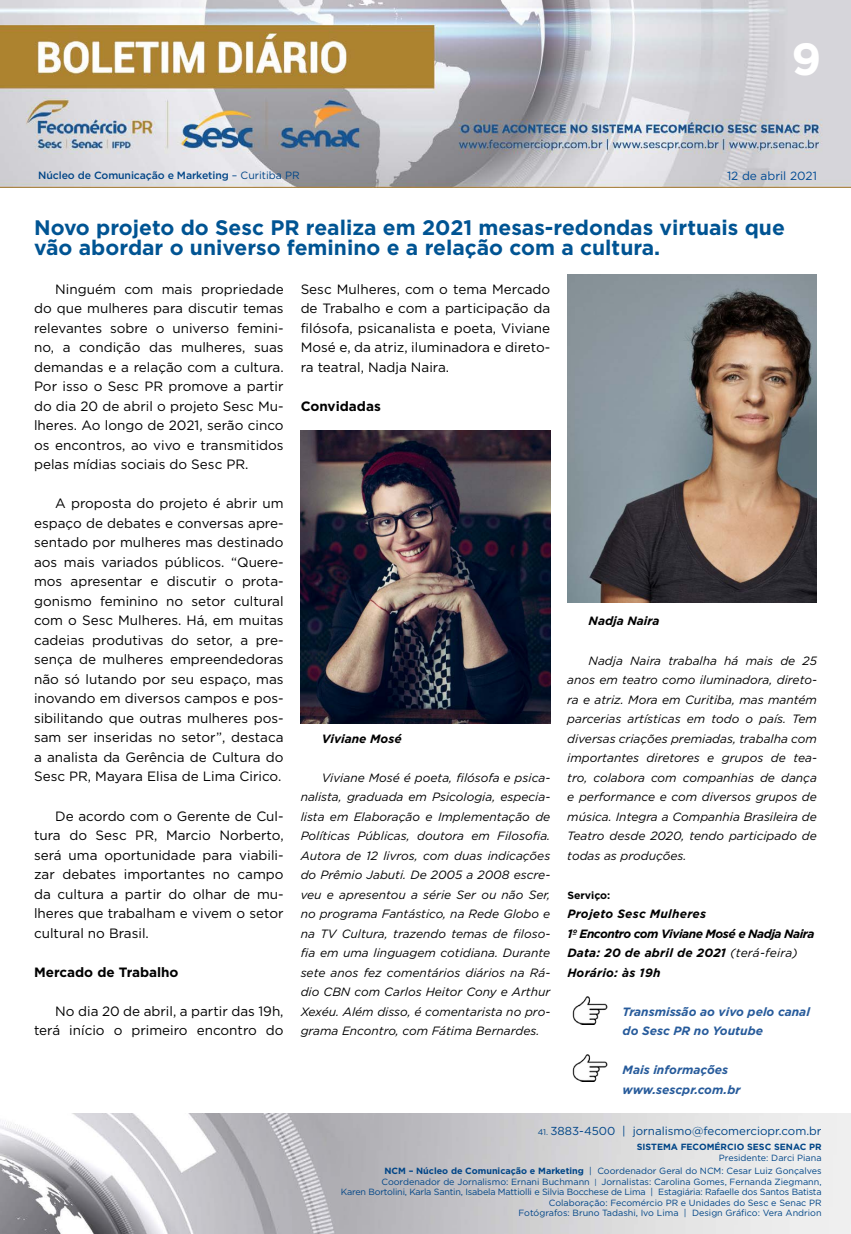
<style>
.page{position:relative;width:851px;height:1234px;background:#fff}
.page>*{position:absolute;margin:0;border:0;box-sizing:border-box;transform-origin:0 0}
.t1{font:700 45px "Gotham";color:#fff}
.t2{font:700 21px/19.5px "Gotham";color:#005493}
.t3{font:13.5px/19.5px "Gotham";color:#000;text-align:justify}
.t4{font:700 13.5px "Gotham";color:#000}
.t5{font:italic 12px/19.5px "Gotham";color:#000;text-align:justify}
.t6{font:italic 700 12px/19.5px "Gotham";color:#000}
.t7{font:italic 700 12px/19.5px "Gotham";color:#275b9b}
.t8{font:11.85px "Gotham";color:#004a93}
.t9{font:11.55px "Gotham";color:#004587}
.t10{font:500 10.5px "Gotham";letter-spacing:-.01em;color:#004587}
.t11{font:700 10.5px "Gotham";color:#000}
.t12{font:9px/10.5px "Gotham";color:#004587;text-align:right}
.t13{font:700 9px "Gotham";color:#004587}
.s1{font-weight:400}
.s2{font-size:8.25px}
.s3{font-weight:700}
.s4{font-size:7.65px}
</style>
<div class="page">
<img style="left:0;top:0;width:850px;height:188px">
<img style="left:0;top:1113px;width:850px;height:120px">
<img style="left:572px;top:996px;width:36px;height:28px">
<img style="left:572px;top:1054px;width:36px;height:27px">
<img style="left:300px;top:430px;width:250px;height:293px">
<img style="left:567px;top:274px;width:249px;height:328px">
<h1 class="t1" style="left:791px;top:29px;width:31px">9</h1>
<p class="t10" style="left:38px;top:168px;width:263px">Núcleo de Comunicação e Marketing <span class="s1">– Curitiba PR</span></p>
<p class="t8" style="left:727px;top:168px;width:91px">12 de abril 2021</p>
<h2 class="t2" style="left:34px;top:218px;width:752px">Novo projeto do Sesc PR realiza em 2021 mesas-redondas virtuais que vão abordar o universo feminino e a relação com a cultura.</h2>
<p class="t3" style="left:300px;top:279px;width:251px">Sesc Mulheres, com o tema Mercado de Trabalho e com a participação da filósofa, psicanalista e poeta, Viviane Mosé e, da atriz, iluminadora e direto&shy;ra teatral, Nadja Naira.</p>
<p class="t4" style="left:300px;top:397px;width:82px">Convidadas</p>
<p class="t3" style="left:34px;top:279px;width:251px;text-indent:21px">Ninguém com mais propriedade do que mulheres para discutir temas relevantes sobre o universo femini&shy;no, a condição das mulheres, suas demandas e a relação com a cultura.<br>Por isso o Sesc PR promove a partir do dia 20 de abril o projeto Sesc Mu&shy;lheres. Ao longo de 2021, serão cinco os encontros, ao vivo e transmitidos pelas mídias sociais do Sesc PR.</p>
<p class="t3" style="left:34px;top:493px;width:251px;text-indent:21px">A proposta do projeto é abrir um espaço de debates e conversas apre&shy;sentado por mulheres mas destinado aos mais variados públicos. “Quere&shy;mos apresentar e discutir o prota&shy;gonismo feminino no setor cultural com o Sesc Mulheres. Há, em muitas cadeias produtivas do setor, a pre&shy;sença de mulheres empreendedoras não só lutando por seu espaço, mas inovando em diversos campos e pos&shy;sibilitando que outras mulheres pos&shy;sam ser inseridas no setor”, destaca a analista da Gerência de Cultura do Sesc PR, Mayara Elisa de Lima Cirico.</p>
<p class="t3" style="left:34px;top:805px;width:251px;text-indent:21px">De acordo com o Gerente de Cul&shy;tura do Sesc PR, Marcio Norberto, será uma oportunidade para viabili&shy;zar debates importantes no campo da cultura a partir do olhar de mu&shy;lheres que trabalham e vivem o setor cultural no Brasil.</p>
<p class="t4" style="left:34px;top:962px;width:146px">Mercado de Trabalho</p>
<p class="t3" style="left:34px;top:1000px;width:251px;text-align:right">No dia 20 de abril, a partir das 19h, terá início o primeiro encontro do</p>
<p class="t6" style="left:588px;top:611px;width:72px">Nadja Naira</p>
<p class="t5" style="left:567px;top:650px;width:251px;text-indent:21px">Nadja Naira trabalha há mais de 25 anos em teatro como iluminadora, direto&shy;ra e atriz. Mora em Curitiba, mas mantém parcerias artísticas em todo o país. Tem diversas criações premiadas, trabalha com importantes diretores e grupos de tea&shy;tro, colabora com companhias de dança e performance e com diversos grupos de música. Integra a Companhia Brasileira de Teatro desde 2020, tendo participado de todas as produções.</p>
<p class="t11" style="left:567px;top:887px;width:44px">Serviço:</p>
<p class="t6" style="left:567px;top:903px;width:248px">Projeto Sesc Mulheres<br>1º Encontro com Viviane Mosé e Nadja Naira<br>Data: 20 de abril de 2021 <span class="s1">(terá-feira)<br></span>Horário: às 19h</p>
<p class="t7" style="left:622px;top:1001px;width:189px">Transmissão ao vivo pelo canal do Sesc PR no Youtube</p>
<p class="t7" style="left:622px;top:1059px;width:119px">Mais informações www.sescpr.com.br</p>
<p class="t6" style="left:322px;top:728px;width:81px">Viviane Mosé</p>
<p class="t5" style="left:300px;top:767px;width:251px;text-indent:21px">Viviane Mosé é poeta, filósofa e psica&shy;nalista, graduada em Psicologia, especia&shy;lista em Elaboração e Implementação de Políticas Públicas, doutora em Filosofia.<br>Autora de 12 livros, com duas indicações do Prêmio Jabuti. De 2005 a 2008 escre&shy;veu e apresentou a série Ser ou não Ser, no programa Fantástico, na Rede Globo e na TV Cultura, trazendo temas de filoso&shy;fia em uma linguagem cotidiana. Durante sete anos fez comentários diários na Rá&shy;dio CBN com Carlos Heitor Cony e Arthur Xexéu. Além disso, é comentarista no pro&shy;grama Encontro, com Fátima Bernardes.</p>
<p class="t9" style="left:537px;top:1123px;width:285px"><span class="s2">41.</span> 3883-4500 | jornalismo@fecomerciopr.com.br</p>
<p class="t13" style="left:636px;top:1140px;width:186px">SISTEMA FECOMÉRCIO SESC SENAC PR</p>
<p class="t12" style="left:384px;top:1150px;width:438px;line-height:13.5px">Presidente: Darci Piana<br><span class="s3">NCM – Núcleo de Comunicação e Marketing</span> | Coordenador Geral do NCM: Cesar Luiz Gonçalves</p>
<p class="t12" style="left:341px;top:1175px;width:482px">Coordenador de Jornalismo: Ernani Buchmann <span class="s4">|</span> Jornalistas: Carolina Gomes, Fernanda Ziegmann,<br>Karen Bortolini, Karla Santin, Isabela Mattiolli e Silvia Bocchese de Lima | Estagiária: Rafaelle dos Santos Batista Colaboração: Fecomércio PR e Unidades do Sesc e Senac PR<br>Fotógrafos: Bruno Tadashi, Ivo Lima | Design Gráfico: Vera Andrion</p>
</div>
